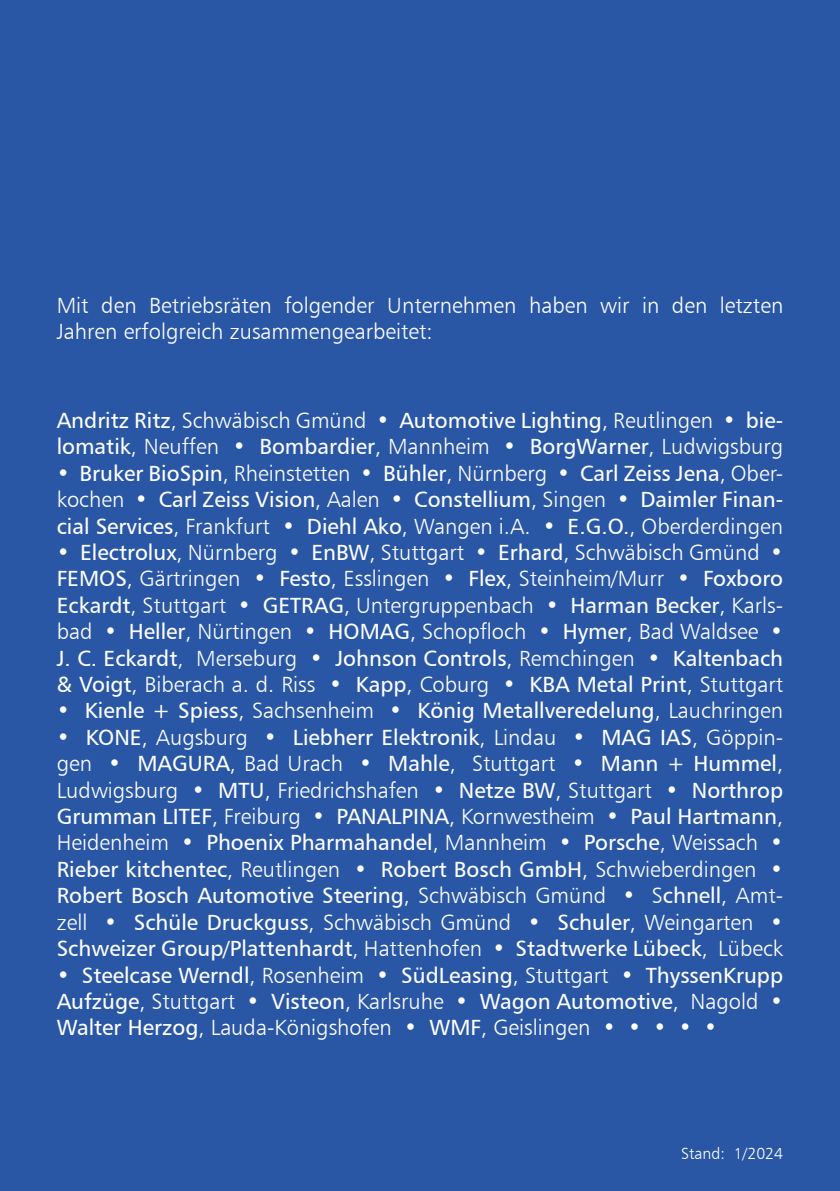
<style>
.page{position:relative;width:840px;height:1191px;background:#fff}
.page>*{position:absolute;margin:0;border:0;box-sizing:border-box;transform-origin:0 0}
.t1{font:22px/26.4px "Humanist 777 BT Roman B";color:#fff;text-align:justify}
.t2{font:22px/26.4px "Humanist 777 BT Light B";color:#fff;text-align:justify}
.t3{font:16px "Humanist 777 BT Light B";color:#fff}
.s1{font-family:"Humanist 777 BT Light B"}
.s2{font-family:"Humanist 777 BT Roman B"}
</style>
<div class="page">
<div style="left:0;top:0;width:839px;height:1191px;background:#2957a5"></div>
<p class="t2" style="left:57px;top:292px;width:727px">Mit den Betriebsräten folgender Unternehmen haben wir in den letzten<br>Jahren erfolgreich zusammengearbeitet:</p>
<p class="t1" style="left:57px;top:406px;width:727px">Andritz Ritz<span class="s1">, Schwäbisch Gmünd •</span> Automotive Lighting<span class="s1">, Reutlingen •</span> bie&shy;lomatik<span class="s1">, Neuffen •</span> Bombardier<span class="s1">, Mannheim •</span> BorgWarner<span class="s1">, Ludwigsburg</span></p>
<p class="t1" style="left:57px;top:459px;width:727px"><span class="s1">•</span> Bruker BioSpin<span class="s1">, Rheinstetten •</span> Bühler<span class="s1">, Nürnberg •</span> Carl Zeiss Jena<span class="s1">, Ober&shy;kochen •</span> Carl Zeiss Vision<span class="s1">, Aalen •</span> Constellium<span class="s1">, Singen •</span> Daimler Finan&shy;cial Services<span class="s1">, Frankfurt •</span> Diehl Ako<span class="s1">, Wangen i.A. •</span> E.G.O.<span class="s1">, Oberderdingen</span></p>
<p class="t2" style="left:57px;top:539px;width:727px">• <span class="s2">Electrolux</span>, Nürnberg • <span class="s2">EnBW</span>, Stuttgart • <span class="s2">Erhard</span>, Schwäbisch Gmünd • <span class="s2">FEMOS</span>, Gärtringen • <span class="s2">Festo</span>, Esslingen • <span class="s2">Flex</span>, Steinheim/Murr • <span class="s2">Foxboro Eckardt</span>, Stuttgart • <span class="s2">GETRAG</span>, Untergruppenbach • <span class="s2">Harman Becker</span>, Karls&shy;bad • <span class="s2">Heller</span>, Nürtingen • <span class="s2">HOMAG</span>, Schopfloch • <span class="s2">Hymer</span>, Bad Waldsee • <span class="s2">J. C. Eckardt</span>, Merseburg • <span class="s2">Johnson Controls</span>, Remchingen • <span class="s2">Kaltenbach &amp; Voigt</span>, Biberach a. d. Riss • <span class="s2">Kapp</span>, Coburg • <span class="s2">KBA Metal Print</span>, Stuttgart</p>
<p class="t1" style="left:57px;top:697px;width:727px"><span class="s1">•</span> Kienle + Spiess<span class="s1">, Sachsenheim •</span> König Metallveredelung<span class="s1">, Lauchringen</span></p>
<p class="t1" style="left:57px;top:723px;width:727px"><span class="s1">•</span> KONE<span class="s1">, Augsburg •</span> Liebherr Elektronik<span class="s1">, Lindau •</span> MAG IAS<span class="s1">, Göppin&shy;gen •</span> MAGURA<span class="s1">, Bad Urach •</span> Mahle<span class="s1">, Stuttgart •</span> Mann + Hummel<span class="s1">, Ludwigsburg •</span> MTU<span class="s1">, Friedrichshafen •</span> Netze BW<span class="s1">, Stuttgart •</span> Northrop Grumman LITEF<span class="s1">, Freiburg •</span> PANALPINA<span class="s1">, Kornwestheim •</span> Paul Hartmann<span class="s1">, Heidenheim •</span> Phoenix Pharmahandel<span class="s1">, Mannheim •</span> Porsche<span class="s1">, Weissach • </span>Rieber kitchentec<span class="s1">, Reutlingen •</span> Robert Bosch GmbH<span class="s1">, Schwieberdingen • </span>Robert Bosch Automotive Steering<span class="s1">, Schwäbisch Gmünd • S</span>chnell<span class="s1">, Amt&shy;zell •</span> Schüle Druckguss<span class="s1">, Schwäbisch Gmünd •</span> Schuler<span class="s1">, Weingarten • </span>Schweizer Group/Plattenhardt<span class="s1">, Hattenhofen •</span> Stadtwerke Lübeck<span class="s1">, Lübeck</span></p>
<p class="t2" style="left:57px;top:961px;width:727px">• <span class="s2">Steelcase Werndl</span>, Rosenheim • <span class="s2">SüdLeasing</span>, Stuttgart • <span class="s2">ThyssenKrupp Aufzüge</span>, Stuttgart • <span class="s2">Visteon</span>, Karlsruhe • <span class="s2">Wagon Automotive</span>, Nagold • <span class="s2">Walter Herzog</span>, Lauda-Königshofen • <span class="s2">WMF</span>, Geislingen • • • • •</p>
<p class="t3" style="left:680px;top:1143px;width:103px">Stand: 1/2024</p>
</div>
